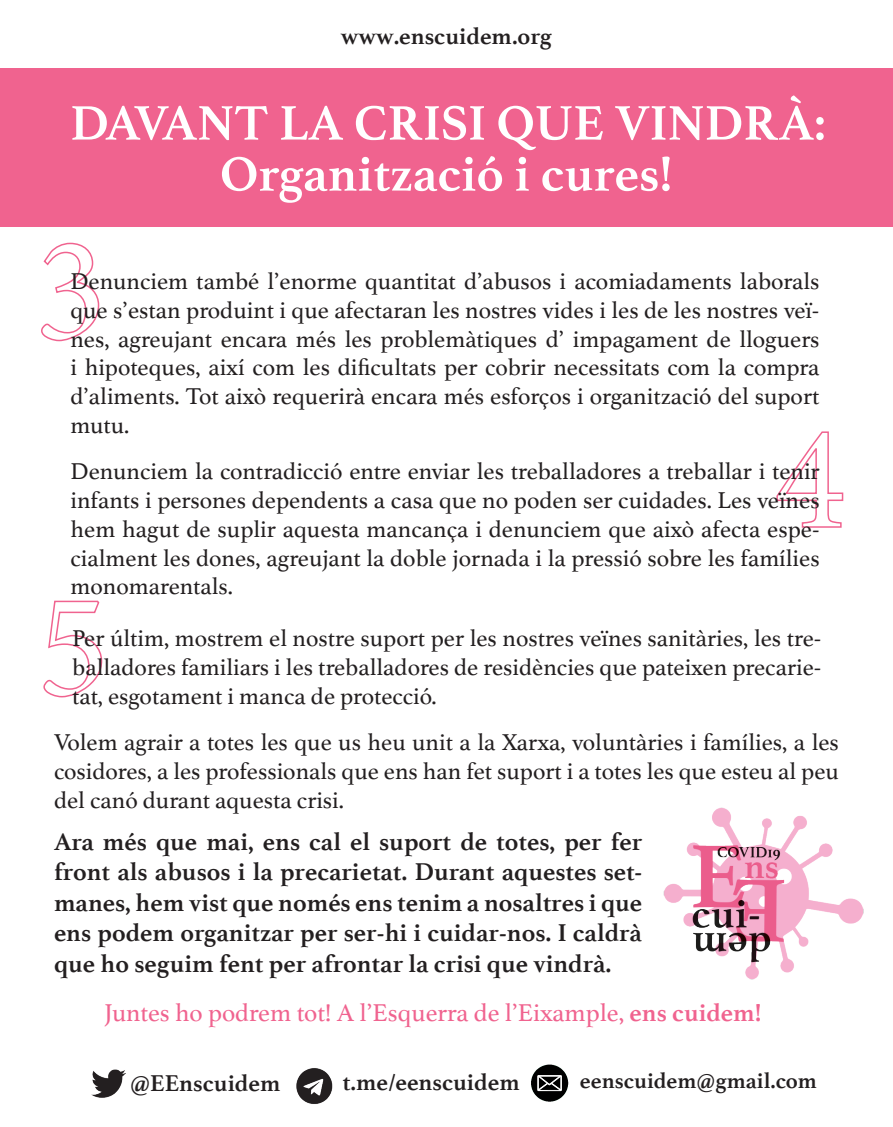
<style>
.page{position:relative;width:893px;height:1127px;background:#fff}
.page>*{position:absolute;margin:0;border:0;box-sizing:border-box;transform-origin:0 0}
.t1{font:700 51px "Athelas";color:#fff}
.t2{font:700 25.5px/30.6px "Athelas";color:#231f20;text-align:justify}
.t3{font:25.5px "Athelas";color:#f0638f}
.t4{font:24px/28.8px "Athelas";color:#231f20;text-align:justify}
.t5{font:700 24px "Athelas";color:#231f20}
.t6{font:700 22.5px "Athelas";color:#231f20}
.s1{font-weight:700}
</style>
<div class="page">
<svg style="left:776px;top:431px;width:68px;height:97px"></svg>
<svg style="left:42px;top:242px;width:58px;height:100px"></svg>
<img style="left:92px;top:1069px;width:34px;height:29px">
<img style="left:296px;top:1068px;width:37px;height:36px">
<img style="left:531px;top:1064px;width:38px;height:38px">
<div style="left:0;top:68px;width:893px;height:158px;background:#f0638f"></div>
<svg style="left:44px;top:600px;width:59px;height:98px"></svg>
<img style="left:663px;top:807px;width:201px;height:173px">
<p class="t5" style="left:341px;top:17px;width:213px">www.enscuidem.org</p>
<p class="t1" style="left:70px;top:81px;width:757px">DAVANT LA CRISI QUE VINDRÀ:</p>
<p class="t1" style="left:220px;top:132px;width:454px">Organització i cures!</p>
<p class="t4" style="left:70px;top:266px;width:751px">Denunciem també l’enorme quantitat d’abusos i acomiadaments laborals que s’estan produint i que afectaran les nostres vides i les de les nostres veï&shy;nes, agreujant encara més les problemàtiques d’ impagament de lloguers i hipoteques, així com les dificultats per cobrir necessitats com la compra d’aliments. Tot això requerirà encara més esforços i organització del suport mutu.</p>
<p class="t4" style="left:70px;top:456px;width:751px">Denunciem la contradicció entre enviar les treballadores a treballar i tenir infants i persones dependents a casa que no poden ser cuidades. Les veïnes hem hagut de suplir aquesta mancança i denunciem que això afecta espe&shy;cialment les dones, agreujant la doble jornada i la pressió sobre les famílies monomarentals.</p>
<p class="t4" style="left:72px;top:623px;width:751px">Per últim, mostrem el nostre suport per les nostres veïnes sanitàries, les tre&shy;balladores familiars i les treballadores de residències que pateixen precarie&shy;tat, esgotament i manca de protecció.</p>
<p class="t4" style="left:54px;top:727px;width:786px">Volem agrair a totes les que us heu unit a la Xarxa, voluntàries i famílies, a les cosidores, a les professionals que ens han fet suport i a totes les que esteu al peu del canó durant aquesta crisi.</p>
<p class="t2" style="left:54px;top:825px;width:590px">Ara més que mai, ens cal el suport de totes, per fer front als abusos i la precarietat. Durant aquestes set&shy;manes, hem vist que només ens tenim a nosaltres i que ens podem organitzar per ser-hi i cuidar-nos. I caldrà que ho seguim fent per afrontar la crisi que vindrà.</p>
<p class="t3" style="left:104px;top:992px;width:659px">Juntes ho podrem tot! A l’Esquerra de l’Eixample, <span class="s1">ens cuidem!</span></p>
<p class="t5" style="left:130px;top:1063px;width:152px">@EEnscuidem</p>
<p class="t5" style="left:342px;top:1062px;width:179px">t.me/eenscuidem</p>
<p class="t6" style="left:580px;top:1062px;width:239px">eenscuidem@gmail.com</p>
</div>
